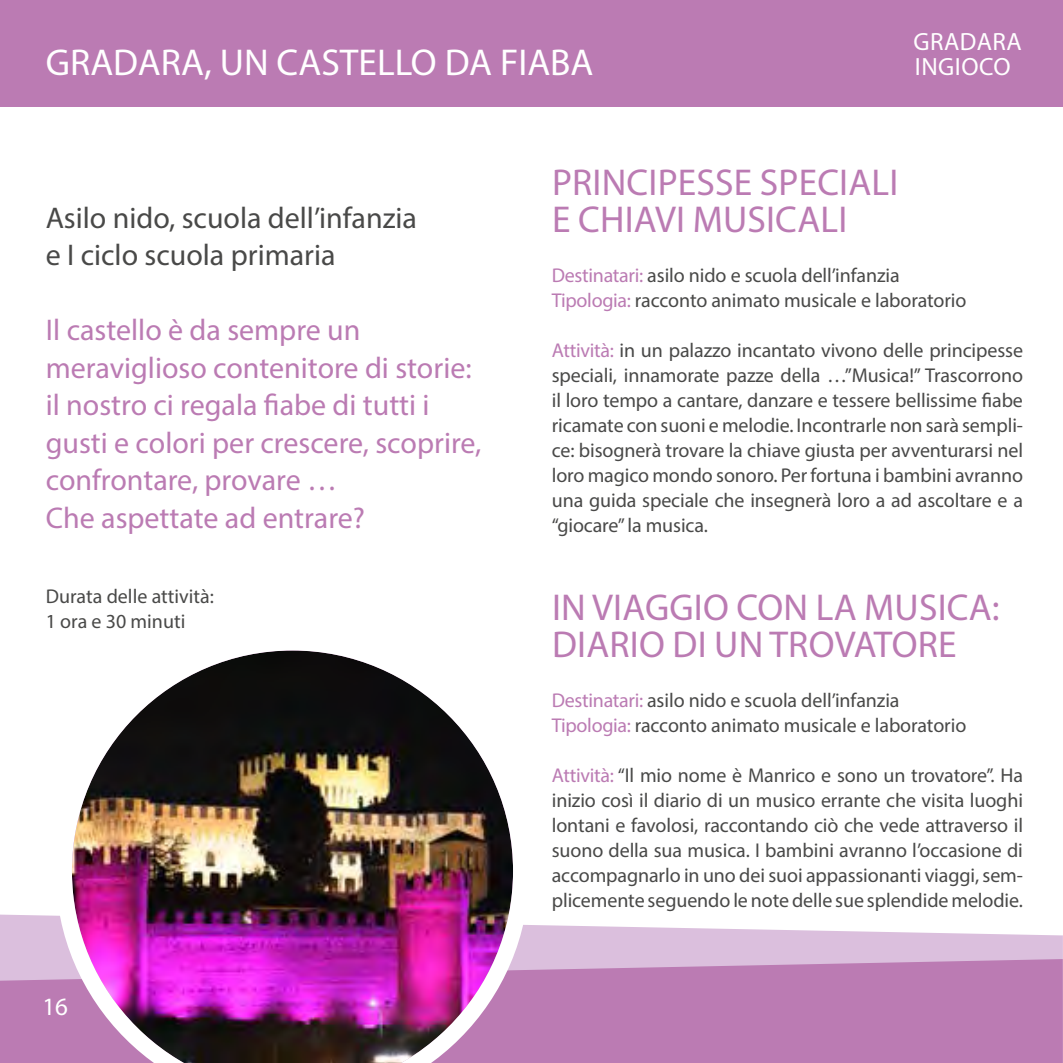
<style>
.page{position:relative;width:1063px;height:1063px;background:#fff}
.page>*{position:absolute;margin:0;border:0;box-sizing:border-box;transform-origin:0 0}
.t1{font:37.5px/37.5px "Myriad Pro";letter-spacing:.005em;color:#bb7bb3}
.t2{font:37.5px "Myriad Pro";color:#fff}
.t3{font:37.5px "Myriad Pro";letter-spacing:.02em;color:#fff}
.t4{font:30px/37.5px "Myriad Pro";color:#bb7bb3}
.t5{font:30px/37.5px "Myriad Pro";color:#494948}
.t6{font:25px "Myriad Pro";letter-spacing:.02em;color:#fff}
.t7{font:20px/25px "Myriad Pro";letter-spacing:-.005em;color:#494948}
.s1{color:#bb7bb3}
</style>
<div class="page">
<svg style="left:0;top:915px;width:1062px;height:44px;fill:#dbbfdd"></svg>
<svg style="left:0;top:959px;width:1063px;height:104px;background:#bd7fb5"></svg>
<hr style="left:1062px;top:935px;width:1px;height:99px;background:#dbbfdd">
<div style="left:0;top:0;width:1063px;height:106px;background:#bb7bb3"></div>
<img style="left:56px;top:650px;width:473px;height:413px">
<p class="t6" style="left:910px;top:26px;width:110px">GRADARA</p>
<p class="t6" style="left:913px;top:26px;width:110px">GRADARA</p>
<h1 class="t2" style="left:46px;top:39px;width:549px">GRADARA, UN CASTELLO DA FIABA</h1>
<p class="t6" style="left:915px;top:51px;width:97px">INGIOCO</p>
<h1 class="t3" style="left:221px;top:39px;width:398px">TUTT UN’ALTR STORIA</h1>
<p class="t6" style="left:912px;top:51px;width:97px">INGIOCO</p>
<h2 class="t5" style="left:46px;top:198px;width:373px">Asilo nido, scuola dell’infanzia e I ciclo scuola primaria</h2>
<h2 class="t4" style="left:46px;top:311px;width:437px">Il castello è da sempre un meraviglioso contenitore di storie: il nostro ci regala fiabe di tutti i gusti e colori per crescere, scoprire, confrontare, provare …<br>Che aspettate ad entrare?</h2>
<p class="t7" style="left:46px;top:583px;width:170px">Durata delle attività:<br>1 ora e 30 minuti</p>
<p class="t6" style="left:43px;top:992px;width:27px">16</p>
<h1 class="t1" style="left:552px;top:163px;width:348px">PRINCIPESSE SPECIALI<br>E CHIAVI MUSICALI</h1>
<p class="t7" style="left:552px;top:263px;width:416px"><span class="s1">Destinatari:</span> asilo nido e scuola dell’infanzia<br><span class="s1">Tipologia:</span> racconto animato musicale e laboratorio</p>
<p class="t7" style="left:552px;top:338px;width:473px;text-align:justify"><span class="s1">Attività:</span> in un palazzo incantato vivono delle principesse speciali, innamorate pazze della …”Musica!” Trascorrono il loro tempo a cantare, danzare e tessere bellissime fiabe ricamate con suoni e melodie. Incontrarle non sarà sempli&shy;ce: bisognerà trovare la chiave giusta per avventurarsi nel loro magico mondo sonoro. Per fortuna i bambini avranno una guida speciale che insegnerà loro a ad ascoltare e a “giocare” la musica.</p>
<h1 class="t1" style="left:552px;top:588px;width:449px">IN VIAGGIO CON LA MUSICA:<br>DIARIO DI UN TROVATORE</h1>
<p class="t7" style="left:552px;top:688px;width:416px"><span class="s1">Destinatari:</span> asilo nido e scuola dell’infanzia<br><span class="s1">Tipologia:</span> racconto animato musicale e laboratorio</p>
<p class="t7" style="left:552px;top:763px;width:473px;text-align:justify"><span class="s1">Attività:</span> “Il mio nome è Manrico e sono un trovatore”. Ha inizio così il diario di un musico errante che visita luoghi lontani e favolosi, raccontando ciò che vede attraverso il suono della sua musica. I bambini avranno l’occasione di accompagnarlo in uno dei suoi appassionanti viaggi, sem&shy;plicemente seguendo le note delle sue splendide melodie.</p>
</div>
